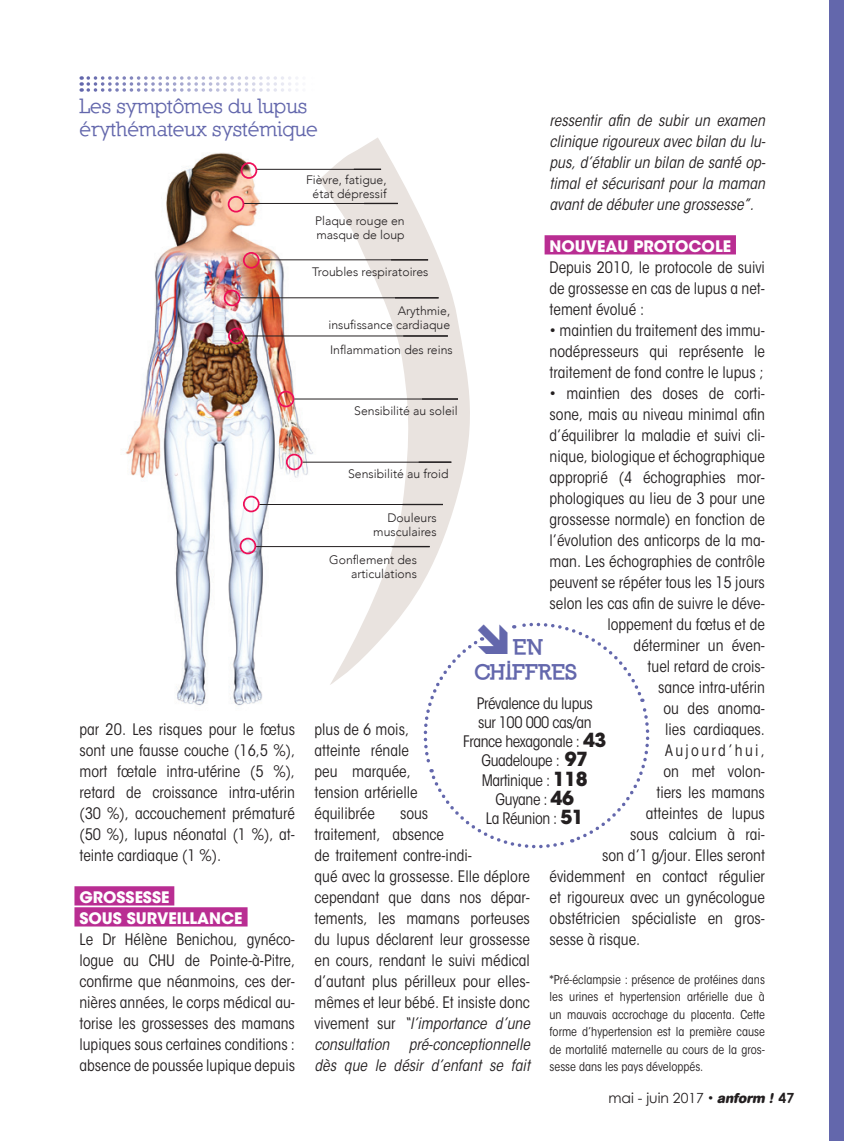
<style>
.page{position:relative;width:844px;height:1141px;background:#fff}
.page>*{position:absolute;margin:0;border:0;box-sizing:border-box;transform-origin:0 0}
.t1{font:700 21px/22.8px "Nilland";color:#6367ac}
.t2{font:900 21px/25.2px "Nilland";color:#6367ac;text-align:center}
.t3{font:15.75px/21px "ITC Avant Garde MM 325 450";color:#231f20;text-align:justify}
.t4{font:15.75px/21px "ITC Avant Garde MM Oblique 325 450";color:#231f20;text-align:justify}
.t5{font:15.75px/19.2px "ITC Avant Garde MM 325 450";letter-spacing:-.025em;color:#231f20;text-align:center}
.t6{font:15.75px/21px "ITC Avant Garde MM 740 750";letter-spacing:.02em;color:#fff}
.t7{font:15.75px "ITC Avant Garde MM 325 450";letter-spacing:.15em;color:#231f20}
.t8{font:14px "Century Gothic";color:#231f20}
.t9{font:12.25px/17.5px "ITC Avant Garde MM 325 450";color:#231f20;text-align:justify}
.t10{font:300 12.25px/14px "Avenir";color:#231f20;text-align:right}
.s1{font-family:"ITC Avant Garde MM 740 750";font-size:19.25px}
.s2{font-family:"ITC Avant Garde MM 325 450"}
.s3{font-family:"AG Book Rounded";font-weight:700;font-style:italic}
.s4{font-weight:700}
</style>
<div class="page">
<img style="left:125px;top:152px;width:194px;height:554px">
<svg style="left:319px;top:137px;width:151px;height:548px"></svg>
<hr style="left:257px;top:169px;width:124px;height:1px;background:#231f20">
<div style="left:240px;top:162px;width:17px;height:17px;border:2px solid #ee1059;border-radius:50%"></div>
<hr style="left:244px;top:203px;width:154px;height:1px;background:#231f20">
<div style="left:228px;top:196px;width:16px;height:17px;border:2px solid #ee1059;border-radius:50%"></div>
<hr style="left:259px;top:260px;width:169px;height:1px;background:#231f20">
<hr style="left:391px;top:259px;width:37px;height:1px;background:#231f20">
<div style="left:243px;top:252px;width:16px;height:17px;border:2px solid #ee1059;border-radius:50%"></div>
<hr style="left:240px;top:298px;width:198px;height:1px;background:#231f20">
<hr style="left:395px;top:297px;width:43px;height:1px;background:#231f20">
<div style="left:224px;top:290px;width:16px;height:16px;border:2px solid #ee1059;border-radius:50%"></div>
<hr style="left:244px;top:336px;width:204px;height:1px;background:#231f20">
<hr style="left:403px;top:335px;width:45px;height:2px;background:#231f20">
<div style="left:228px;top:328px;width:17px;height:16px;border:2px solid #ee1059;border-radius:50%"></div>
<hr style="left:294px;top:399px;width:164px;height:1px;background:#231f20">
<hr style="left:422px;top:398px;width:36px;height:2px;background:#231f20">
<div style="left:277px;top:391px;width:17px;height:16px;border:2px solid #ee1059;border-radius:50%"></div>
<hr style="left:302px;top:462px;width:149px;height:1px;background:#231f20">
<hr style="left:418px;top:461px;width:33px;height:2px;background:#231f20">
<div style="left:286px;top:454px;width:16px;height:16px;border:2px solid #ee1059;border-radius:50%"></div>
<hr style="left:259px;top:504px;width:184px;height:1px;background:#231f20">
<div style="left:243px;top:496px;width:16px;height:16px;border:2px solid #ee1059;border-radius:50%"></div>
<hr style="left:256px;top:546px;width:173px;height:1px;background:#231f20">
<div style="left:239px;top:538px;width:17px;height:16px;border:2px solid #ee1059;border-radius:50%"></div>
<div style="left:828px;top:0;width:15px;height:1141px;background:#6367ac"></div>
<div style="left:74px;top:886px;width:100px;height:19px;background:#b92d92"></div>
<div style="left:74px;top:907px;width:173px;height:19px;background:#b92d92"></div>
<div style="left:544px;top:235px;width:191px;height:19px;background:#b92d92"></div>
<svg style="left:81px;top:76px;width:1px;height:16px"></svg>
<svg style="left:88px;top:76px;width:210px;height:16px"></svg>
<svg style="left:415px;top:617px;width:235px;height:232px"></svg>
<h1 class="t1" style="left:79px;top:95px;width:240px">Les symptômes du lupus érythémateux systémique</h1>
<p class="t4" style="left:549px;top:110px;width:217px">ressentir afin de subir un examen clinique rigoureux avec bilan du lu&shy;pus, d’établir un bilan de santé op&shy;timal et sécurisant pour la maman avant de débuter une grossesse”.</p>
<p class="t6" style="left:549px;top:236px;width:183px">NOUVEAU PROTOCOLE</p>
<p class="t3" style="left:549px;top:257px;width:217px">Depuis 2010, le protocole de suivi de grossesse en cas de lupus a net&shy;tement évolué :</p>
<p class="t3" style="left:549px;top:320px;width:217px">• maintien du traitement des immu&shy;nodépresseurs qui représente le traitement de fond contre le lupus ;</p>
<p class="t3" style="left:549px;top:383px;width:217px">• maintien des doses de corti-</p>
<p class="t3" style="left:549px;top:404px;width:217px">sone, mais au niveau minimal afin</p>
<p class="t3" style="left:549px;top:425px;width:217px">d’équilibrer la maladie et suivi cli-</p>
<p class="t3" style="left:549px;top:446px;width:217px">nique, biologique et échographique</p>
<p class="t3" style="left:549px;top:467px;width:217px">approprié (4 échographies mor-</p>
<p class="t3" style="left:549px;top:488px;width:217px">phologiques au lieu de 3 pour une</p>
<p class="t3" style="left:549px;top:509px;width:217px">grossesse normale) en fonction de</p>
<p class="t3" style="left:549px;top:530px;width:217px">l’évolution des anticorps de la ma-</p>
<p class="t3" style="left:549px;top:551px;width:217px">man. Les échographies de contrôle</p>
<p class="t3" style="left:549px;top:572px;width:217px">peuvent se répéter tous les 15 jours</p>
<p class="t3" style="left:549px;top:593px;width:217px">selon les cas afin de suivre le déve-</p>
<p class="t3" style="left:607px;top:614px;width:159px">loppement du fœtus et de</p>
<p class="t3" style="left:633px;top:635px;width:133px">déterminer un éven-</p>
<p class="t3" style="left:647px;top:656px;width:119px">tuel retard de crois-</p>
<p class="t3" style="left:658px;top:677px;width:108px">sance intra-utérin</p>
<p class="t3" style="left:663px;top:698px;width:103px">ou des anoma-</p>
<p class="t3" style="left:665px;top:719px;width:101px">lies cardiaques.</p>
<p class="t7" style="left:665px;top:741px;width:101px">Aujourd’hui,</p>
<p class="t3" style="left:663px;top:761px;width:103px">on met volon-</p>
<p class="t3" style="left:656px;top:782px;width:110px">tiers les mamans</p>
<p class="t3" style="left:645px;top:803px;width:121px">atteintes de lupus</p>
<p class="t3" style="left:630px;top:824px;width:136px">sous calcium à rai-</p>
<p class="t3" style="left:602px;top:845px;width:164px">son d’1 g/jour. Elles seront</p>
<p class="t3" style="left:549px;top:866px;width:217px">évidemment en contact régulier</p>
<p class="t3" style="left:549px;top:887px;width:217px">et rigoureux avec un gynécologue</p>
<p class="t3" style="left:549px;top:908px;width:217px">obstétricien spécialiste en gros-</p>
<p class="t3" style="left:549px;top:929px;width:92px">sesse à risque.</p>
<p class="t9" style="left:549px;top:971px;width:217px">*Pré-éclampsie : présence de protéines dans les urines et hypertension artérielle due à un mauvais accrochage du placenta. Cette forme d’hypertension est la première cause de mortalité maternelle au cours de la gros&shy;sesse dans les pays développés.</p>
<p class="t10" style="left:306px;top:173px;width:82px;text-align:center">Fièvre, fatigue, état dépressif</p>
<p class="t10" style="left:315px;top:214px;width:91px;text-align:left">Plaque rouge en masque de loup</p>
<p class="t10" style="left:312px;top:265px;width:118px">Troubles respiratoires</p>
<p class="t10" style="left:328px;top:303px;width:123px">Arythmie,<br>insufissance cardiaque</p>
<p class="t10" style="left:330px;top:342px;width:124px">Inflammation des reins</p>
<p class="t10" style="left:354px;top:404px;width:105px">Sensibilité au soleil</p>
<p class="t10" style="left:348px;top:466px;width:102px">Sensibilité au froid</p>
<p class="t10" style="left:373px;top:511px;width:65px">Douleurs musculaires</p>
<p class="t10" style="left:329px;top:553px;width:89px">Gonflement des articulations</p>
<h1 class="t2" style="left:474px;top:634px;width:105px">EN<br>CHIFFRES</h1>
<p class="t5" style="left:463px;top:694px;width:145px">Prévalence du lupus<br>sur 100 000 cas/an<br>France hexagonale : <span class="s1">43<br></span>Guadeloupe : <span class="s1">97<br></span>Martinique : <span class="s1">118<br></span>Guyane : <span class="s1">46<br></span>La Réunion : <span class="s1">51</span></p>
<p class="t3" style="left:79px;top:719px;width:217px">par 20. Les risques pour le fœtus sont une fausse couche (16,5 %), mort fœtale intra-utérine (5 %), retard de croissance intra-utérin (30 %), accouchement prématuré (50 %), lupus néonatal (1 %), at&shy;teinte cardiaque (1 %).</p>
<p class="t6" style="left:79px;top:887px;width:165px">GROSSESSE<br>SOUS SURVEILLANCE</p>
<p class="t3" style="left:79px;top:929px;width:217px">Le Dr Hélène Benichou, gynéco&shy;logue au CHU de Pointe-à-Pitre, confirme que néanmoins, ces der&shy;nières années, le corps médical au&shy;torise les grossesses des mamans lupiques sous certaines conditions : absence de poussée lupique depuis</p>
<p class="t3" style="left:314px;top:719px;width:105px;text-align:left">plus de 6 mois, atteinte rénale peu marquée, tension artérielle équilibrée</p>
<p class="t3" style="left:314px;top:803px;width:217px;text-align:left;text-indent:85px">sous<br>traitement, absence<br>de traitement contre-indi-<br>qué avec la grossesse. Elle déplore cependant que dans nos dépar&shy;tements, les mamans porteuses du lupus déclarent leur grossesse en cours, rendant le suivi médical d’autant plus périlleux pour elles&shy;mêmes et leur bébé. Et insiste donc</p>
<p class="t4" style="left:314px;top:1013px;width:217px"><span class="s2">vivement sur</span> “l’importance d’une consultation pré-conceptionnelle dès que le désir d’enfant se fait</p>
<p class="t8" style="left:608px;top:1089px;width:187px">mai - juin 2017 <span class="s2">•</span> <span class="s3">anform !</span> <span class="s4">47</span></p>
</div>
